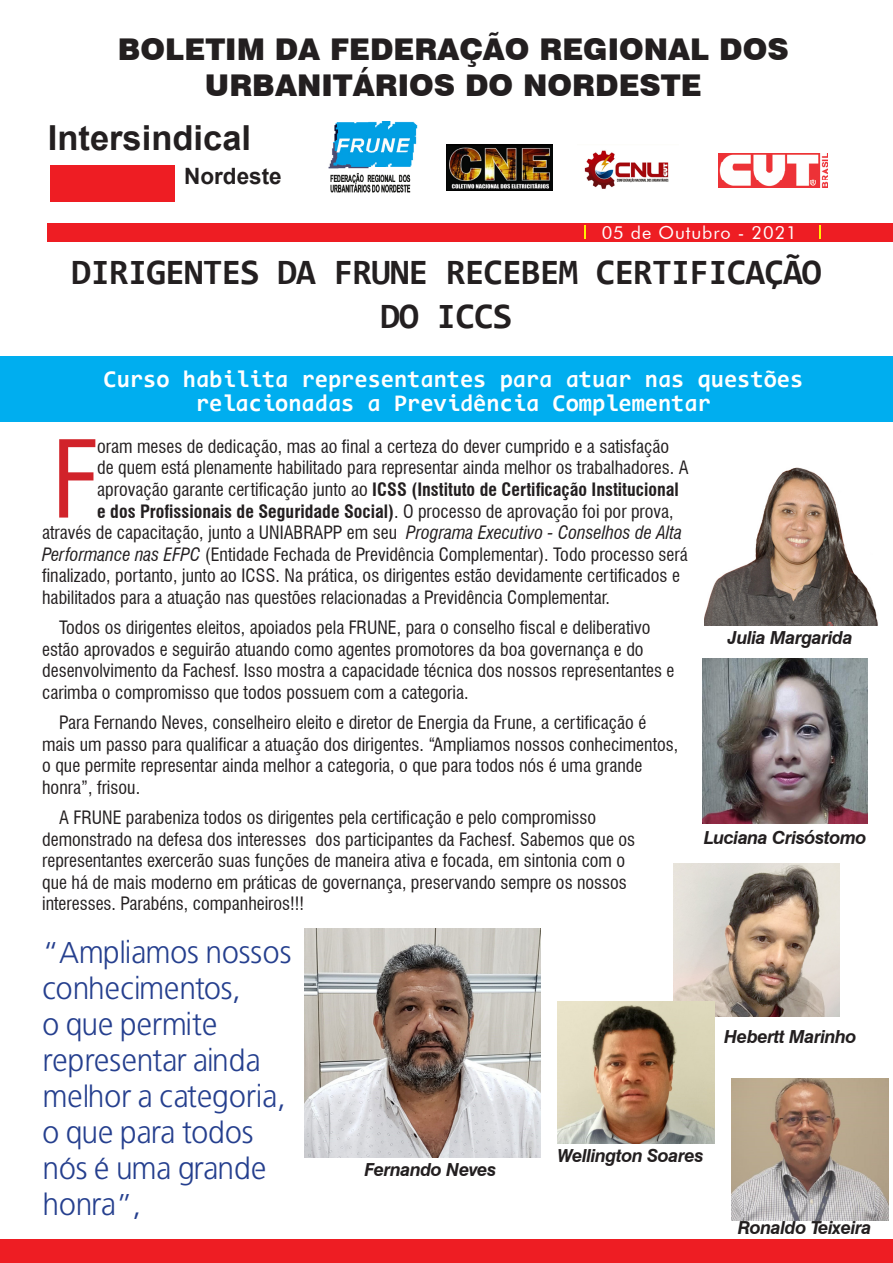
<style>
.page{position:relative;width:893px;height:1263px;background:#fff}
.page>*{position:absolute;margin:0;border:0;box-sizing:border-box;transform-origin:0 0}
.t1{font:condensed 104.25px "Swiss 721 BT";color:#d1232a}
.t2{font:700 36px "Code New Roman";letter-spacing:-.03em;color:#231f20}
.t3{font:700 34.5px "Arial";color:#231f20}
.t4{font:30px/36px "Bastardus Sans";color:#253f8e}
.t5{font:900 30px/36px "Swiss 721 BT";color:#231f20;text-align:center}
.t6{font:700 24px/24px "Code New Roman";color:#fff;text-align:center}
.t7{font:700 22.5px "Arial";color:#231f20}
.t8{font:condensed 18px/21.6px "Swiss 721 BT";color:#231f20}
.t9{font:700 condensed 18px "Swiss 721 BT";color:#231f20}
.t10{font:italic 700 18px "Swiss 721 BT";letter-spacing:-.025em;color:#231f20}
.t11{font:18px "Futura BT";letter-spacing:.05em;color:#fff}
.s1{font-weight:400}
.s2{font-style:italic}
</style>
<div class="page">
<img style="left:328px;top:121px;width:90px;height:72px">
<img style="left:584px;top:150px;width:85px;height:39px">
<img style="left:718px;top:154px;width:109px;height:33px">
<div style="left:48px;top:223px;width:845px;height:19px;background:#ee1d23"></div>
<svg style="left:819px;top:225px;width:2px;height:14px"></svg>
<svg style="left:584px;top:226px;width:2px;height:13px"></svg>
<div style="left:0;top:357px;width:893px;height:65px;background:#00aeef"></div>
<div style="left:0;top:1239px;width:893px;height:24px;background:#ee1d23"></div>
<div style="left:51px;top:165px;width:124px;height:36px;background:#ee1d23"></div>
<img style="left:704px;top:467px;width:174px;height:158px">
<img style="left:304px;top:929px;width:237px;height:228px">
<img style="left:702px;top:658px;width:166px;height:166px">
<img style="left:673px;top:863px;width:166px;height:153px">
<img style="left:731px;top:1078px;width:158px;height:142px">
<img style="left:557px;top:1001px;width:158px;height:143px">
<img style="left:446px;top:145px;width:106px;height:45px">
<p class="t5" style="left:118px;top:31px;width:672px">BOLETIM DA FEDERAÇÃO REGIONAL DOS<br>URBANITÁRIOS DO NORDESTE</p>
<p class="t3" style="left:48px;top:114px;width:205px">Intersindical</p>
<p class="t7" style="left:184px;top:161px;width:99px">Nordeste</p>
<p class="t11" style="left:602px;top:221px;width:197px">05 de Outubro - 2021</p>
<p class="t2" style="left:72px;top:249px;width:751px">DIRIGENTES DA FRUNE RECEBEM CERTIFICAÇÃO</p>
<p class="t2" style="left:380px;top:293px;width:134px">DO ICCS</p>
<p class="t6" style="left:104px;top:367px;width:701px">Curso habilita representantes para atuar nas questões relacionadas a Previdência Complementar</p>
<p class="t1" style="left:52px;top:417px;width:47px">F</p>
<p class="t8" style="left:97px;top:435px;width:573px">oram meses de dedicação, mas ao final a certeza do dever cumprido e a satisfação</p>
<p class="t8" style="left:97px;top:457px;width:593px">de quem está plenamente habilitado para representar ainda melhor os trabalhadores. A</p>
<p class="t9" style="left:97px;top:479px;width:583px"><span class="s1">aprovação garante certificação junto ao</span> ICSS (Instituto de Certificação Institucional</p>
<p class="t9" style="left:97px;top:500px;width:578px">e dos Profissionais de Seguridade Social)<span class="s1">. O processo de aprovação foi por prova,</span></p>
<p class="t8" style="left:42px;top:522px;width:641px">através de capacitação, junto a UNIABRAPP em seu <span class="s2">Programa Executivo - Conselhos de Alta</span></p>
<p class="t8" style="left:42px;top:543px;width:647px"><span class="s2">Performance nas EFPC</span> (Entidade Fechada de Previdência Complementar). Todo processo será</p>
<p class="t8" style="left:42px;top:565px;width:639px">finalizado, portanto, junto ao ICSS. Na prática, os dirigentes estão devidamente certificados e</p>
<p class="t8" style="left:42px;top:587px;width:569px">habilitados para a atuação nas questões relacionadas a Previdência Complementar.</p>
<p class="t8" style="left:42px;top:617px;width:634px;text-indent:17px">Todos os dirigentes eleitos, apoiados pela FRUNE, para o conselho fiscal e deliberativo estão aprovados e seguirão atuando como agentes promotores da boa governança e do desenvolvimento da Fachesf. Isso mostra a capacidade técnica dos nossos representantes e carimba o compromisso que todos possuem com a categoria.</p>
<p class="t8" style="left:42px;top:712px;width:638px;text-indent:17px">Para Fernando Neves, conselheiro eleito e diretor de Energia da Frune, a certificação é mais um passo para qualificar a atuação dos dirigentes. “Ampliamos nossos conhecimentos, o que permite representar ainda melhor a categoria, o que para todos nós é uma grande honra”, frisou.</p>
<p class="t8" style="left:42px;top:806px;width:594px;text-indent:17px">A FRUNE parabeniza todos os dirigentes pela certificação e pelo compromisso demonstrado na defesa dos interesses dos participantes da Fachesf. Sabemos que os representantes exercerão suas funções de maneira ativa e focada, em sintonia com o que há de mais moderno em práticas de governança, preservando sempre os nossos interesses. Parabéns, companheiros!!!</p>
<p class="t4" style="left:43px;top:934px;width:250px">“Ampliamos nossos conhecimentos,<br>o que permite representar ainda melhor a categoria, o que para todos nós é uma grande honra”,</p>
<p class="t10" style="left:728px;top:627px;width:126px">Julia Margarida</p>
<p class="t10" style="left:704px;top:826px;width:164px">Luciana Crisóstomo</p>
<p class="t10" style="left:724px;top:1026px;width:134px">Hebertt Marinho</p>
<p class="t10" style="left:557px;top:1145px;width:148px">Wellington Soares</p>
<p class="t10" style="left:365px;top:1159px;width:133px">Fernando Neves</p>
<p class="t10" style="left:738px;top:1217px;width:135px">Ronaldo Teixeira</p>
</div>
